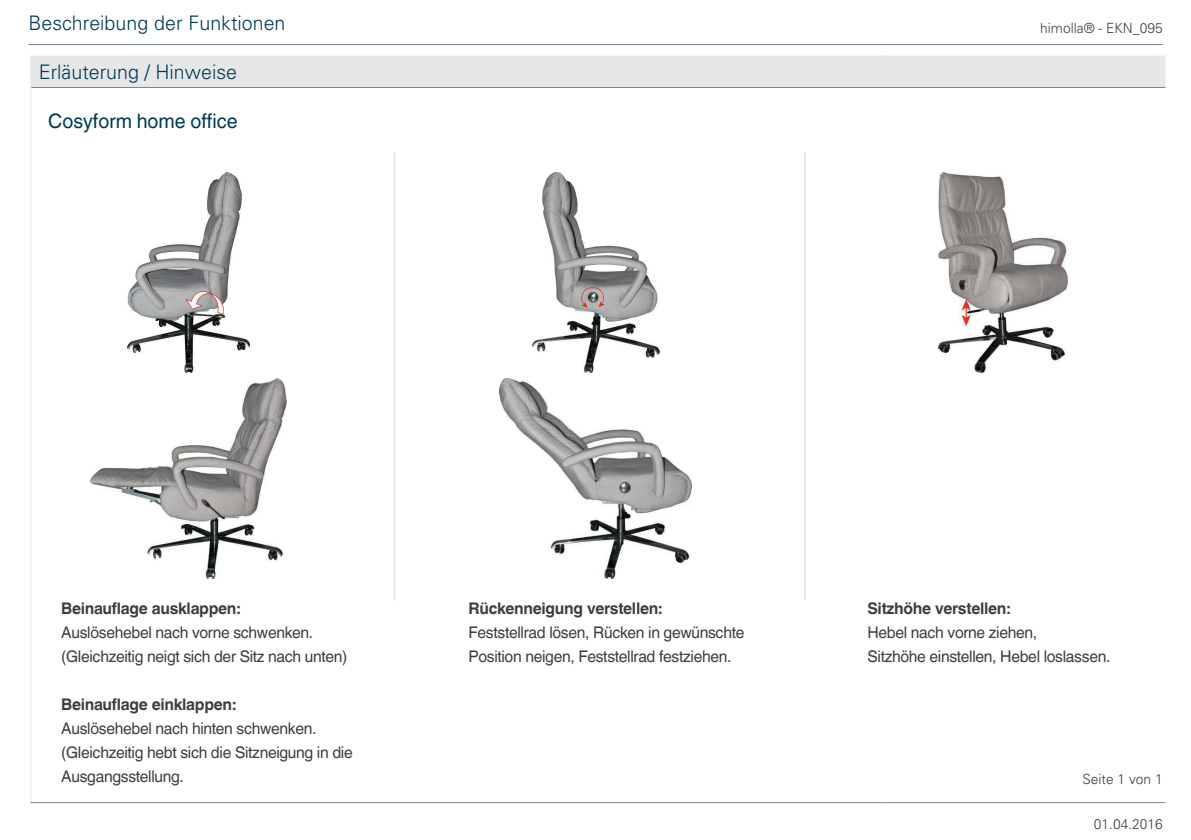
<style>
.page{position:relative;width:1191px;height:840px;background:#fff}
.page>*{position:absolute;margin:0;border:0;box-sizing:border-box;transform-origin:0 0}
.t1{font:300 20px "Univers";color:#013a57}
.t2{font:20px "Helvetica World";color:#013a57}
.t3{font:16px/24px "Helvetica World";letter-spacing:-.02em;color:#3e3e3f}
.t4{font:700 16px "Helvetica World";letter-spacing:-.02em;color:#3e3e3f}
.t5{font:300 14px "Univers";color:#3e3e3f}
</style>
<div class="page">
<div style="left:31px;top:56px;width:1134px;height:31px;background:#e6e7e9"></div>
<hr style="left:30px;top:56px;width:1px;height:31px;background:#e6e7e9">
<hr style="left:886px;top:56px;width:1px;height:31px;background:#e6e7e9">
<hr style="left:30px;top:87px;width:1px;height:714px;background:#e6e7e9">
<hr style="left:30px;top:801px;width:856px;height:1px;background:#808285">
<hr style="left:886px;top:801px;width:279px;height:1px;background:#808285">
<hr style="left:31px;top:87px;width:855px;height:1px;background:#808285">
<hr style="left:886px;top:87px;width:279px;height:1px;background:#808285">
<hr style="left:28px;top:44px;width:1134px;height:1px;background:#757f94">
<img style="left:128px;top:172px;width:121px;height:200px">
<img style="left:91px;top:378px;width:196px;height:200px">
<img style="left:938px;top:172px;width:129px;height:200px">
<img style="left:533px;top:172px;width:126px;height:200px">
<img style="left:500px;top:378px;width:192px;height:200px">
<hr style="left:393px;top:152px;width:2px;height:448px;background:#e6e7e9">
<hr style="left:804px;top:152px;width:2px;height:448px;background:#e6e7e9">
<p class="t1" style="left:28px;top:11px;width:259px">Beschreibung der Funktionen</p>
<p class="t5" style="left:1040px;top:20px;width:124px">himolla® - EKN_095</p>
<p class="t1" style="left:39px;top:60px;width:200px">Erläuterung / Hinweise</p>
<p class="t2" style="left:48px;top:110px;width:191px">Cosyform home office</p>
<p class="t4" style="left:61px;top:598px;width:181px">Beinauflage ausklappen:</p>
<p class="t3" style="left:61px;top:620px;width:288px">Auslösehebel nach vorne schwenken. (Gleichzeitig neigt sich der Sitz nach unten)</p>
<p class="t4" style="left:61px;top:694px;width:176px">Beinauflage einklappen:</p>
<p class="t3" style="left:61px;top:716px;width:293px">Auslösehebel nach hinten schwenken. (Gleichzeitig hebt sich die Sitzneigung in die<br>Ausgangsstellung.</p>
<p class="t4" style="left:468px;top:598px;width:195px">Rückenneigung verstellen:</p>
<p class="t3" style="left:468px;top:620px;width:277px">Feststellrad lösen, Rücken in gewünschte<br>Position neigen, Feststellrad festziehen.</p>
<p class="t4" style="left:867px;top:598px;width:144px">Sitzhöhe verstellen:</p>
<p class="t3" style="left:867px;top:620px;width:244px">Hebel nach vorne ziehen,<br>Sitzhöhe einstellen, Hebel loslassen.</p>
<p class="t5" style="left:1082px;top:770px;width:82px">Seite 1 von 1</p>
<p class="t5" style="left:1094px;top:814px;width:70px">01.04.2016</p>
</div>
